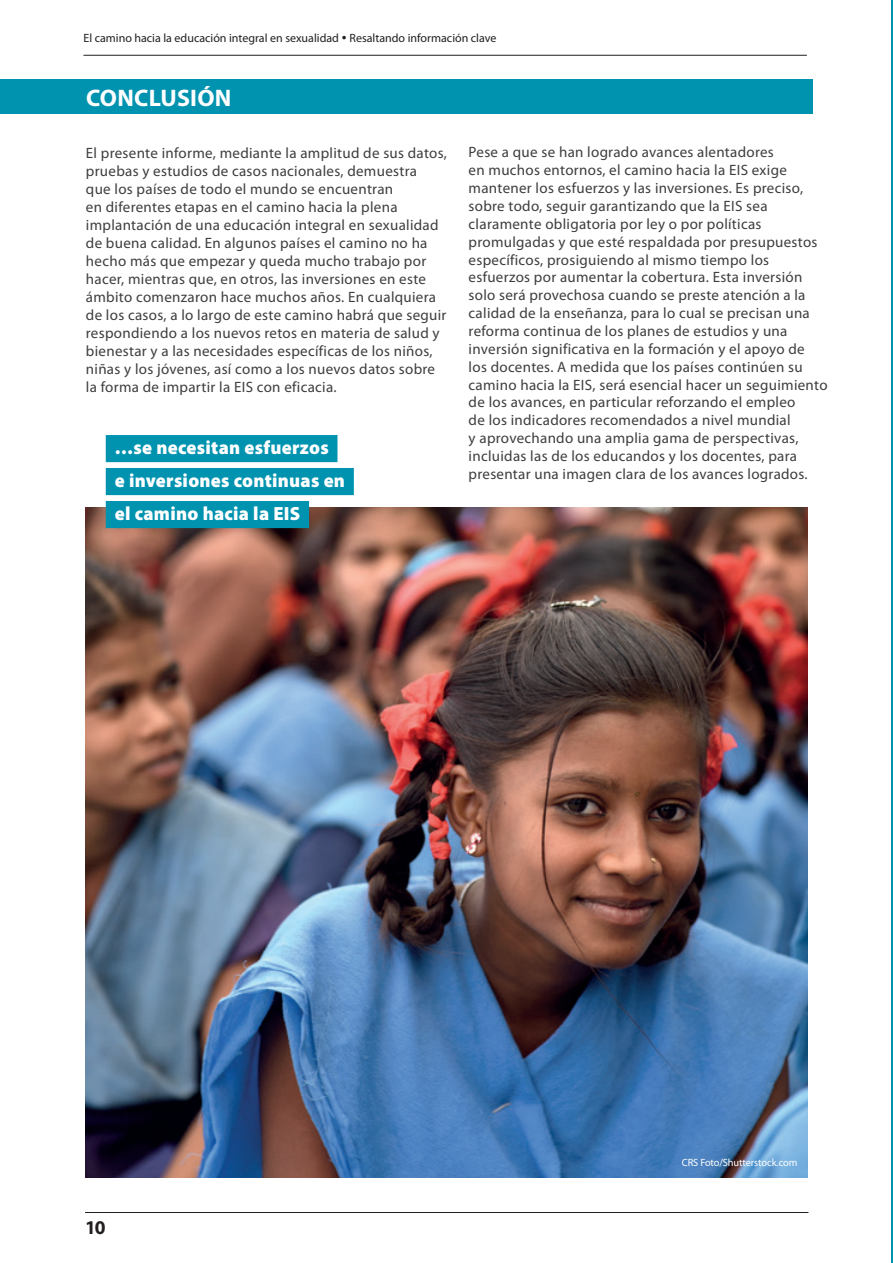
<style>
.page{position:relative;width:893px;height:1263px;background:#fff}
.page>*{position:absolute;margin:0;border:0;box-sizing:border-box;transform-origin:0 0}
.t1{font:700 24px "Myriad Pro";letter-spacing:.01em;color:#fff}
.t2{font:700 19.5px "Myriad Pro";color:#231f20}
.t3{font:900 19.2px/33px "Myriad Pro";letter-spacing:.015em;color:#fff}
.t4{font:15px/17.9px "Myriad Pro";letter-spacing:.02em;color:#3e3e3f}
.t5{font:12px "Myriad Pro";color:#231f20}
.t6{font:10.5px "Myriad Pro";letter-spacing:-.01em;color:#fff}
</style>
<div class="page">
<hr style="left:83px;top:55px;width:724px;height:1px;background:#231f20">
<hr style="left:85px;top:1212px;width:723px;height:1px;background:#231f20">
<div style="left:0;top:80px;width:812px;height:34px;background:#0093b0"></div>
<hr style="left:892px;top:0;width:1px;height:1263px;background:#0093b0">
<img style="left:86px;top:507px;width:722px;height:671px">
<div style="left:106px;top:435px;width:231px;height:27px;background:#0093b0"></div>
<div style="left:106px;top:468px;width:248px;height:27px;background:#0093b0"></div>
<div style="left:106px;top:501px;width:203px;height:27px;background:#0093b0"></div>
<p class="t5" style="left:83px;top:31px;width:415px">El camino hacia la educación integral en sexualidad • Resaltando información clave</p>
<h1 class="t1" style="left:86px;top:82px;width:147px">CONCLUSIÓN</h1>
<p class="t4" style="left:86px;top:143px;width:363px">El presente informe, mediante la amplitud de sus datos, pruebas y estudios de casos nacionales, demuestra<br>que los países de todo el mundo se encuentran<br>en diferentes etapas en el camino hacia la plena implantación de una educación integral en sexualidad de buena calidad. En algunos países el camino no ha hecho más que empezar y queda mucho trabajo por hacer, mientras que, en otros, las inversiones en este ámbito comenzaron hace muchos años. En cualquiera de los casos, a lo largo de este camino habrá que seguir respondiendo a los nuevos retos en materia de salud y bienestar y a las necesidades específicas de los niños, niñas y los jóvenes, así como a los nuevos datos sobre la forma de impartir la EIS con eficacia.</p>
<p class="t4" style="left:469px;top:143px;width:360px">Pese a que se han logrado avances alentadores<br>en muchos entornos, el camino hacia la EIS exige mantener los esfuerzos y las inversiones. Es preciso, sobre todo, seguir garantizando que la EIS sea claramente obligatoria por ley o por políticas promulgadas y que esté respaldada por presupuestos específicos, prosiguiendo al mismo tiempo los esfuerzos por aumentar la cobertura. Esta inversión solo será provechosa cuando se preste atención a la calidad de la enseñanza, para lo cual se precisan una reforma continua de los planes de estudios y una inversión significativa en la formación y el apoyo de<br>los docentes. A medida que los países continúen su camino hacia la EIS, será esencial hacer un seguimiento de los avances, en particular reforzando el empleo<br>de los indicadores recomendados a nivel mundial<br>y aprovechando una amplia gama de perspectivas, incluidas las de los educandos y los docentes, para presentar una imagen clara de los avances logrados.</p>
<p class="t3" style="left:115px;top:431px;width:232px">…se necesitan esfuerzos<br>e inversiones continuas en el camino hacia la EIS</p>
<h2 class="t2" style="left:85px;top:1215px;width:22px">10</h2>
<p class="t6" style="left:682px;top:1155px;width:117px">CRS Foto/Shutterstock.com</p>
</div>
